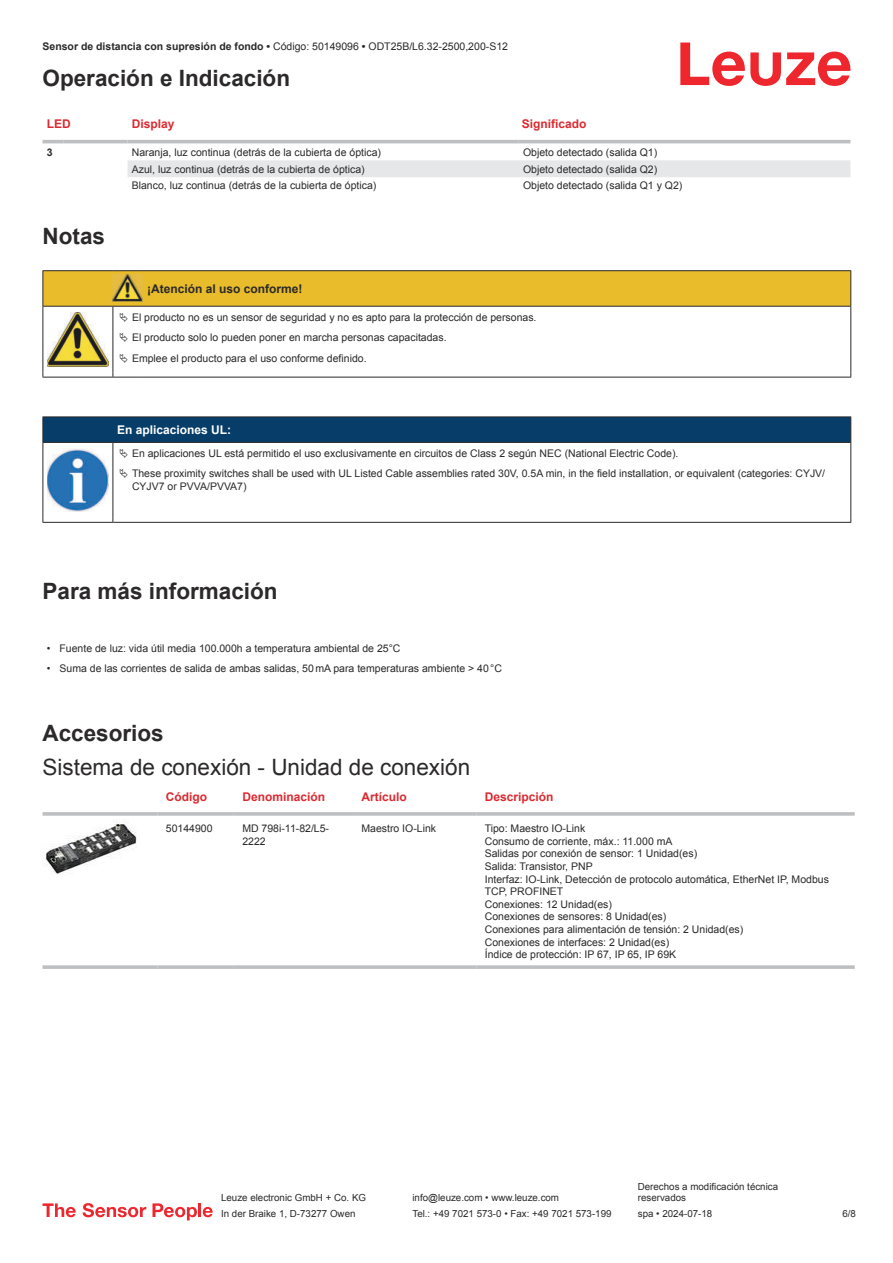
<style>
.page{position:relative;width:893px;height:1263px;background:#fff}
.page>*{position:absolute;margin:0;border:0;box-sizing:border-box;transform-origin:0 0}
.t1{font:700 22.5px "Arial";color:#2b292a}
.t2{font:22.5px "Arial";color:#2b292a}
.t3{font:700 12px "Arial";color:#db2a30}
.t4{font:700 12px "Arial";color:#2b292a}
.t5{font:700 12px "Arial";color:#fff}
.t6{font:10.5px/12.6px "Arial";color:#2b292a}
.t7{font:700 10.5px "Arial";color:#2b292a}
.t8{font:9.75px/11.7px "Arial";color:#2b292a}
.s1{font-weight:700}
</style>
<div class="page">
<svg style="left:680px;top:43px;width:170px;height:43px"></svg>
<svg style="left:43px;top:143px;width:807px;height:34px"></svg>
<div style="left:128px;top:160px;width:722px;height:17px;background:#e6e7e9"></div>
<hr style="left:43px;top:140px;width:21px;height:3px;background:#bdbfc1">
<hr style="left:64px;top:140px;width:64px;height:3px;background:#bdbfc1">
<hr style="left:128px;top:140px;width:391px;height:3px;background:#bdbfc1">
<hr style="left:519px;top:140px;width:331px;height:3px;background:#bdbfc1">
<svg style="left:43px;top:812px;width:114px;height:4px"></svg>
<hr style="left:157px;top:812px;width:77px;height:4px;background:#c5c7c8">
<svg style="left:234px;top:812px;width:119px;height:4px"></svg>
<svg style="left:353px;top:812px;width:123px;height:4px"></svg>
<hr style="left:476px;top:812px;width:379px;height:4px;background:#c5c7c8">
<svg style="left:43px;top:965px;width:114px;height:4px"></svg>
<svg style="left:157px;top:965px;width:77px;height:4px"></svg>
<svg style="left:234px;top:965px;width:119px;height:4px"></svg>
<svg style="left:353px;top:965px;width:123px;height:4px"></svg>
<svg style="left:476px;top:965px;width:379px;height:4px;background:#c3c5c7"></svg>
<img style="left:43px;top:820px;width:94px;height:54px">
<svg style="left:43px;top:1203px;width:33px;height:14px"></svg>
<svg style="left:83px;top:1203px;width:63px;height:14px"></svg>
<svg style="left:153px;top:1203px;width:44px;height:17px"></svg>
<hr style="left:198px;top:1203px;width:3px;height:14px;background:#ed272d">
<svg style="left:203px;top:1207px;width:10px;height:10px"></svg>
<hr style="left:43px;top:270px;width:70px;height:1px;background:#2b292a">
<hr style="left:113px;top:270px;width:30px;height:1px;background:#2b292a">
<hr style="left:143px;top:270px;width:708px;height:1px;background:#2b292a">
<hr style="left:43px;top:377px;width:70px;height:1px;background:#2b292a">
<hr style="left:113px;top:377px;width:30px;height:1px;background:#2b292a">
<hr style="left:143px;top:377px;width:708px;height:1px;background:#2b292a">
<svg style="left:44px;top:496px;width:806px;height:26px"></svg>
<hr style="left:43px;top:416px;width:70px;height:1px;background:#2b292a">
<hr style="left:113px;top:416px;width:738px;height:1px;background:#2b292a">
<hr style="left:43px;top:443px;width:1px;height:75px;background:#2b292a">
<hr style="left:113px;top:443px;width:1px;height:75px;background:#2b292a">
<hr style="left:850px;top:443px;width:1px;height:75px;background:#2b292a">
<hr style="left:43px;top:522px;width:70px;height:1px;background:#2b292a">
<hr style="left:113px;top:522px;width:738px;height:1px;background:#2b292a">
<img style="left:47px;top:496px;width:61px;height:16px">
<svg style="left:43px;top:271px;width:808px;height:106px"></svg>
<svg style="left:43px;top:417px;width:808px;height:79px"></svg>
<p class="t6" style="left:43px;top:41px;width:467px"><span class="s1">Sensor de distancia con supresión de fondo •</span> Código: 50149096 <span class="s1">•</span> ODT25B/L6.32-2500,200-S12</p>
<h1 class="t1" style="left:43px;top:70px;width:249px">Operación e Indicación</h1>
<p class="t3" style="left:47px;top:119px;width:25px">LED</p>
<p class="t3" style="left:132px;top:119px;width:44px">Display</p>
<p class="t3" style="left:522px;top:119px;width:66px">Significado</p>
<p class="t7" style="left:47px;top:148px;width:7px">3</p>
<p class="t6" style="left:132px;top:147px;width:251px">Naranja, luz continua (detrás de la cubierta de óptica)</p>
<p class="t6" style="left:523px;top:147px;width:136px">Objeto detectado (salida Q1)</p>
<p class="t6" style="left:132px;top:163px;width:234px">Azul, luz continua (detrás de la cubierta de óptica)</p>
<p class="t6" style="left:523px;top:163px;width:136px">Objeto detectado (salida Q2)</p>
<p class="t6" style="left:132px;top:180px;width:246px">Blanco, luz continua (detrás de la cubierta de óptica)</p>
<p class="t6" style="left:523px;top:180px;width:161px">Objeto detectado (salida Q1 y Q2)</p>
<h1 class="t1" style="left:43px;top:228px;width:64px">Notas</h1>
<p class="t4" style="left:147px;top:284px;width:157px">¡Atención al uso conforme!</p>
<p class="t6" style="left:132px;top:308px;width:406px;line-height:20.2px">El producto no es un sensor de seguridad y no es apto para la protección de personas.<br>El producto solo lo pueden poner en marcha personas capacitadas.<br>Emplee el producto para el uso conforme definido.</p>
<p class="t5" style="left:117px;top:425px;width:116px">En aplicaciones UL:</p>
<p class="t6" style="left:132px;top:444px;width:695px;line-height:20.2px">En aplicaciones UL está permitido el uso exclusivamente en circuitos de Class 2 según NEC (National Electric Code).<br>These proximity switches shall be used with UL Listed Cable assemblies rated 30V, 0.5A min, in the field installation, or equivalent (categories: CYJV/</p>
<p class="t6" style="left:132px;top:481px;width:116px">CYJV7 or PVVA/PVVA7)</p>
<h1 class="t1" style="left:43px;top:583px;width:237px">Para más información</h1>
<p class="t6" style="left:47px;top:643px;width:355px">• Fuente de luz: vida útil media 100.000h a temperatura ambiental de 25°C</p>
<p class="t6" style="left:47px;top:663px;width:457px">• Suma de las corrientes de salida de ambas salidas, 50 mA para temperaturas ambiente &gt; 40 °C</p>
<h1 class="t1" style="left:43px;top:725px;width:123px">Accesorios</h1>
<h1 class="t2" style="left:43px;top:759px;width:429px">Sistema de conexión - Unidad de conexión</h1>
<p class="t3" style="left:166px;top:792px;width:43px">Código</p>
<p class="t3" style="left:242px;top:792px;width:84px">Denominación</p>
<p class="t3" style="left:361px;top:792px;width:47px">Artículo</p>
<p class="t3" style="left:485px;top:792px;width:70px">Descripción</p>
<p class="t6" style="left:166px;top:823px;width:48px">50144900</p>
<p class="t6" style="left:242px;top:823px;width:88px">MD 798i-11-82/L5-<br>2222</p>
<p class="t6" style="left:361px;top:823px;width:76px">Maestro IO-Link</p>
<p class="t6" style="left:485px;top:823px;width:346px">Tipo: Maestro IO-Link<br>Consumo de corriente, máx.: 11.000 mA<br>Salidas por conexión de sensor: 1 Unidad(es)<br>Salida: Transistor, PNP<br>Interfaz: IO-Link, Detección de protocolo automática, EtherNet IP, Modbus TCP, PROFINET<br>Conexiones: 12 Unidad(es)<br>Conexiones de sensores: 8 Unidad(es)<br>Conexiones para alimentación de tensión: 2 Unidad(es)<br>Conexiones de interfaces: 2 Unidad(es)<br>Índice de protección: IP 67, IP 65, IP 69K</p>
<p class="t8" style="left:221px;top:1193px;width:146px">Leuze electronic GmbH + Co. KG</p>
<p class="t8" style="left:412px;top:1193px;width:148px">info@leuze.com • www.leuze.com</p>
<p class="t8" style="left:638px;top:1181px;width:142px">Derechos a modificación técnica reservados</p>
<p class="t8" style="left:221px;top:1209px;width:136px">In der Braike 1, D-73277 Owen</p>
<p class="t8" style="left:412px;top:1209px;width:201px">Tel.: +49 7021 573-0 • Fax: +49 7021 573-199</p>
<p class="t8" style="left:638px;top:1209px;width:76px">spa • 2024-07-18</p>
<p class="t8" style="left:842px;top:1209px;width:15px">6 /8</p>
</div>
